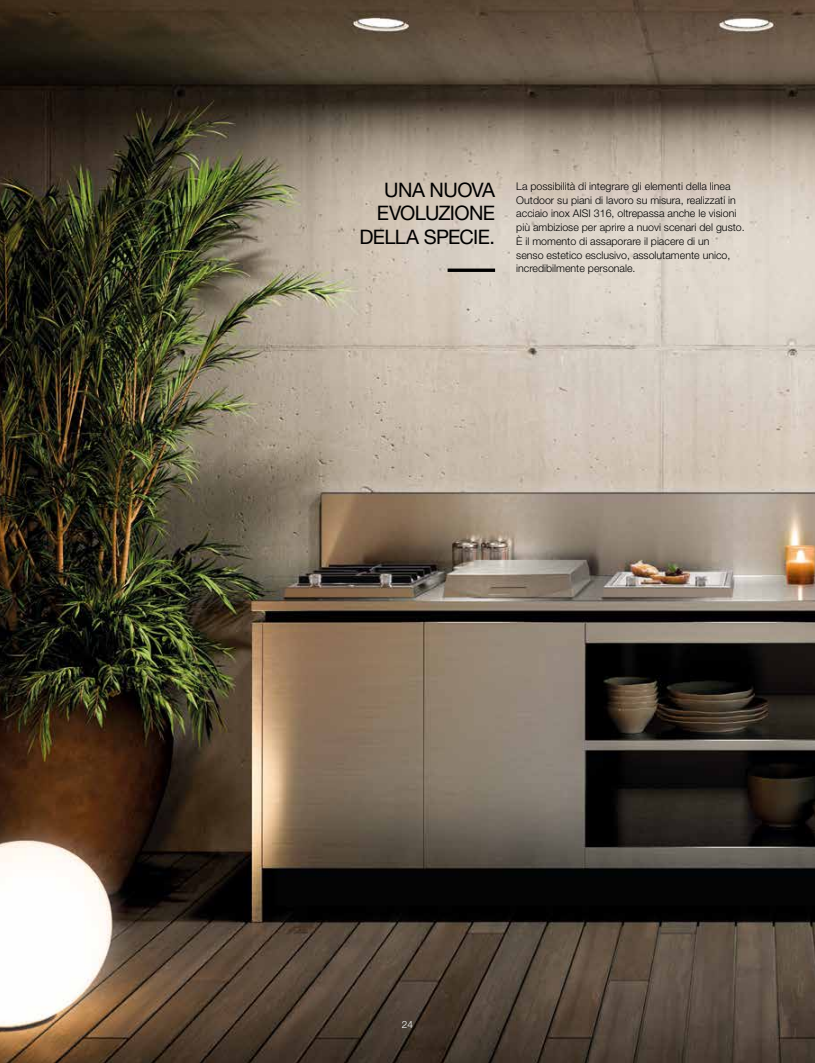
<style>
.page{position:relative;width:815px;height:1063px;background:#fff}
.page>*{position:absolute;margin:0;border:0;box-sizing:border-box;transform-origin:0 0}
.t1{font:20px/23.8px "Helvetica Neue LT Std";letter-spacing:-.03em;color:#000;text-align:right}
.t2{font:300 10.62px/13.8px "Helvetica Neue LT Std";color:#000}
.t3{font:300 10px "Helvetica Neue LT Std";color:#fff}
</style>
<div class="page">
<img style="left:0;top:0;width:815px;height:1063px">
<hr style="left:448px;top:269px;width:47px;height:3px;background:#000">
<h1 class="t1" style="left:359px;top:177px;width:137px">UNA NUOVA<br>EVOLUZIONE<br>DELLA SPECIE.</h1>
<p class="t2" style="left:516px;top:179px;width:230px">La possibilità di integrare gli elementi della linea Outdoor su piani di lavoro su misura, realizzati in acciaio inox AISI 316, oltrepassa anche le visioni più ambiziose per aprire a nuovi scenari del gusto.<br>È il momento di assaporare il piacere di un<br>senso estetico esclusivo, assolutamente unico, incredibilmente personale.</p>
<p class="t3" style="left:402px;top:1018px;width:13px">24</p>
</div>
